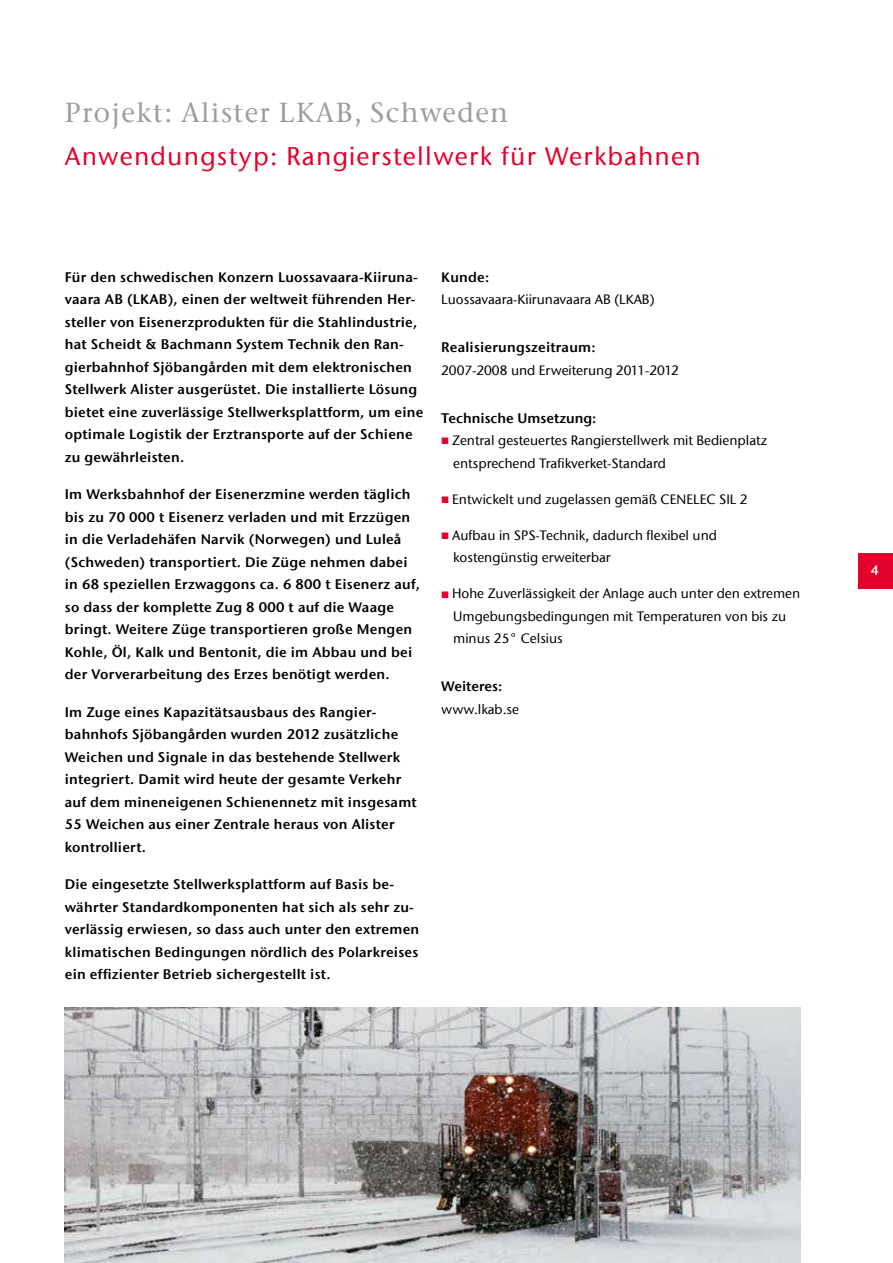
<style>
.page{position:relative;width:893px;height:1263px;background:#fff}
.page>*{position:absolute;margin:0;border:0;box-sizing:border-box;transform-origin:0 0}
.t1{font:500 27.3px "ITC Stone Serif Com";letter-spacing:.05em;color:#9c9d9d}
.t2{font:500 25.5px "ITC Stone Sans Com";letter-spacing:.05em;color:#e4002c}
.t3{font:13.8px/22.5px "ITC Stone Sans Com Semi";letter-spacing:.015em;color:#000}
.t4{font:500 13.5px/22.5px "ITC Stone Sans Com";color:#000}
.t5{font:13.5px "ITC Stone Sans Com Semi";color:#fff}
</style>
<div class="page">
<div style="left:858px;top:553px;width:35px;height:35px;background:#e4002c"></div>
<img style="left:64px;top:1008px;width:736px;height:255px">
<h1 class="t1" style="left:65px;top:96px;width:445px">Projekt: Alister LKAB, Schweden</h1>
<h2 class="t2" style="left:65px;top:140px;width:637px">Anwendungstyp: Rangierstellwerk für Werkbahnen</h2>
<p class="t3" style="left:65px;top:265px;width:360px">Für den schwedischen Konzern Luossavaara-Kiiruna&shy;vaara AB (LKAB), einen der weltweit führenden Her&shy;steller von Eisenerzprodukten für die Stahlindustrie, hat Scheidt &amp; Bachmann System Technik den Ran&shy;gierbahnhof Sjöbangården mit dem elektronischen Stellwerk Alister ausgerüstet. Die installierte Lösung bietet eine zuverlässige Stellwerksplattform, um eine optimale Logistik der Erztransporte auf der Schiene zu gewährleisten.</p>
<p class="t3" style="left:65px;top:483px;width:357px">Im Werksbahnhof der Eisenerzmine werden täglich bis zu 70 000 t Eisenerz verladen und mit Erzzügen in die Verladehäfen Narvik (Norwegen) und Luleå (Schweden) transportiert. Die Züge nehmen dabei in 68 speziellen Erzwaggons ca. 6 800 t Eisenerz auf, so dass der komplette Zug 8 000 t auf die Waage bringt. Weitere Züge transportieren große Mengen Kohle, Öl, Kalk und Bentonit, die im Abbau und bei der Vorverarbeitung des Erzes benötigt werden.</p>
<p class="t3" style="left:65px;top:701px;width:353px">Im Zuge eines Kapazitätsausbaus des Rangier&shy;bahnhofs Sjöbangården wurden 2012 zusätzliche Weichen und Signale in das bestehende Stellwerk integriert. Damit wird heute der gesamte Verkehr auf dem mineneigenen Schienennetz mit insgesamt 55 Weichen aus einer Zentrale heraus von Alister kontrolliert.</p>
<p class="t3" style="left:65px;top:873px;width:356px">Die eingesetzte Stellwerksplattform auf Basis be&shy;währter Standardkomponenten hat sich als sehr zu&shy;verlässig erwiesen, so dass auch unter den extremen klimatischen Bedingungen nördlich des Polarkreises ein effizienter Betrieb sichergestellt ist.</p>
<p class="t3" style="left:441px;top:266px;width:50px">Kunde:</p>
<p class="t4" style="left:441px;top:288px;width:215px">Luossavaara-Kiirunavaara AB (LKAB)</p>
<p class="t3" style="left:441px;top:336px;width:156px">Realisierungszeitraum:</p>
<p class="t4" style="left:441px;top:359px;width:239px">2007-2008 und Erweiterung 2011-2012</p>
<p class="t3" style="left:441px;top:406px;width:157px">Technische Umsetzung:</p>
<p class="t4" style="left:452px;top:429px;width:316px">Zentral gesteuertes Rangierstellwerk mit Bedienplatz entsprechend Trafikverket-Standard</p>
<p class="t4" style="left:452px;top:488px;width:297px">Entwickelt und zugelassen gemäß CENELEC SIL 2</p>
<p class="t4" style="left:452px;top:524px;width:266px">Aufbau in SPS-Technik, dadurch flexibel und kostengünstig erweiterbar</p>
<p class="t4" style="left:452px;top:582px;width:350px">Hohe Zuverlässigkeit der Anlage auch unter den extremen<br>Umgebungsbedingungen mit Temperaturen von bis zu minus 25° Celsius</p>
<p class="t3" style="left:441px;top:675px;width:63px">Weiteres:</p>
<p class="t4" style="left:441px;top:698px;width:79px">www.lkab.se</p>
<p class="t5" style="left:871px;top:562px;width:10px">4</p>
</div>
